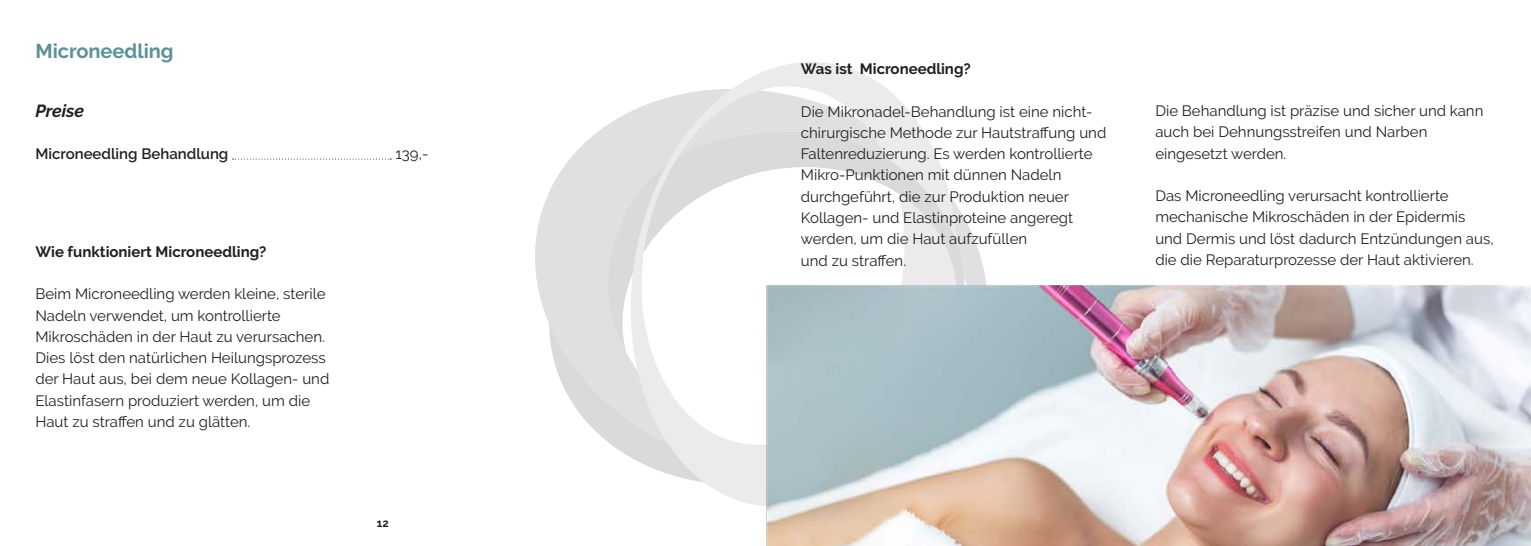
<style>
.page{position:relative;width:1531px;height:546px;background:#fff}
.page>*{position:absolute;margin:0;border:0;box-sizing:border-box;transform-origin:0 0}
.t1{font:700 20px "Raleway";color:#5f909a}
.t2{font:italic 700 17.5px "Raleway";color:#231f20}
.t3{font:15px/21.2px "Raleway";color:#231f20}
.t4{font:700 15px "Raleway";color:#231f20}
.t5{font:600 15px "Raleway";color:#231f20}
.t6{font:700 11.25px "Raleway";color:#231f20}
</style>
<div class="page">
<img style="left:232px;top:62px;width:1299px;height:484px">
<svg style="left:233px;top:159px;width:158px;height:1px"></svg>
<h1 class="t1" style="left:35px;top:40px;width:140px">Microneedling</h1>
<p class="t2" style="left:35px;top:100px;width:50px">Preise</p>
<p class="t5" style="left:35px;top:145px;width:194px">Microneedling Behandlung</p>
<p class="t3" style="left:395px;top:143px;width:34px">139,-</p>
<p class="t4" style="left:35px;top:243px;width:233px">Wie funktioniert Microneedling?</p>
<p class="t3" style="left:35px;top:283px;width:295px">Beim Microneedling werden kleine, sterile Nadeln verwendet, um kontrollierte Mikroschäden in der Haut zu verursachen.<br>Dies löst den natürlichen Heilungsprozess der Haut aus, bei dem neue Kollagen- und Elastinfasern produziert werden, um die Haut zu straffen und zu glätten.</p>
<p class="t6" style="left:377px;top:516px;width:13px">12</p>
<p class="t4" style="left:801px;top:60px;width:171px">Was ist Microneedling?</p>
<p class="t3" style="left:801px;top:101px;width:307px">Die Mikronadel-Behandlung ist eine nicht&shy;chirurgische Methode zur Hautstraffung und Faltenreduzierung. Es werden kontrollierte Mikro-Punktionen mit dünnen Nadeln durchgeführt, die zur Produktion neuer Kollagen- und Elastinproteine angeregt werden, um die Haut aufzufüllen<br>und zu straffen.</p>
<p class="t3" style="left:1155px;top:100px;width:330px">Die Behandlung ist präzise und sicher und kann auch bei Dehnungsstreifen und Narben eingesetzt werden.</p>
<p class="t3" style="left:1155px;top:185px;width:340px">Das Microneedling verursacht kontrollierte mechanische Mikroschäden in der Epidermis und Dermis und löst dadurch Entzündungen aus, die die Reparaturprozesse der Haut aktivieren.</p>
</div>
